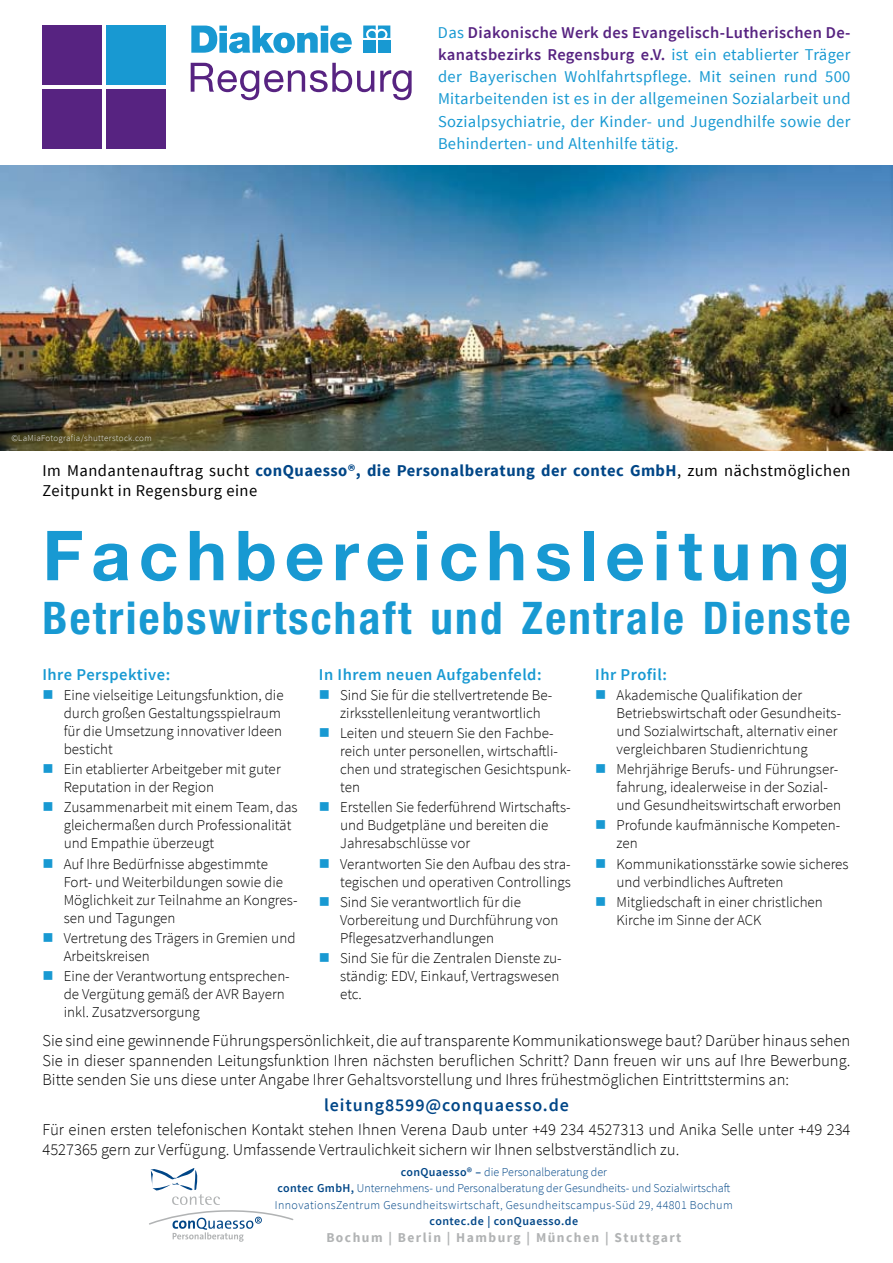
<style>
.page{position:relative;width:893px;height:1263px;background:#fff}
.page>*{position:absolute;margin:0;border:0;box-sizing:border-box;transform-origin:0 0}
.t1{font:700 69px "Helvetica Neue LT Std";letter-spacing:.115em;color:#1899d2}
.t2{font:700 condensed 45px "Helvetica Neue LT Std";letter-spacing:.05em;color:#1899d2}
.t3{font:600 18px "Source Sans Pro";letter-spacing:.05em;color:#004687}
.t4{font:300 16.5px/19.8px "Source Sans Pro";color:#000;text-align:justify}
.t5{font:16.5px/22.2px "Source Sans Pro";letter-spacing:.02em;color:#1899d2;text-align:justify}
.t6{font:16.5px/19.8px "Source Sans Pro";letter-spacing:.03em;color:#000}
.t7{font:600 16.5px "Source Sans Pro";letter-spacing:.03em;color:#1899d2}
.t8{font:300 15px/18px "Source Sans Pro";color:#000}
.t9{font:700 13.5px "Source Sans Pro";letter-spacing:.11em;color:#b1b3b4}
.t10{font:300 12px/16.5px "Source Sans Pro";color:#004687;text-align:center}
.t11{font:600 12px "Source Sans Pro";letter-spacing:.04em;color:#004687}
.t12{font:300 9px "Source Sans Pro";letter-spacing:.03em;color:#e7e7e8}
.s1{font-weight:600;color:#572381}
.s2{font-weight:700;color:#004687}
.s3{color:#1899d2}
.s4{font-weight:600}
</style>
<div class="page">
<svg style="left:149px;top:1168px;width:145px;height:74px"></svg>
<img style="left:0;top:166px;width:893px;height:285px">
<div style="left:43px;top:26px;width:59px;height:59px;background:#572381"></div>
<div style="left:43px;top:89px;width:59px;height:60px;background:#572381"></div>
<div style="left:106px;top:89px;width:60px;height:60px;background:#572381"></div>
<div style="left:106px;top:26px;width:60px;height:59px;background:#1899d2"></div>
<svg style="left:191px;top:26px;width:161px;height:27px"></svg>
<svg style="left:363px;top:26px;width:27px;height:12px"></svg>
<div style="left:363px;top:40px;width:13px;height:13px;background:#1899d2"></div>
<div style="left:378px;top:40px;width:12px;height:13px;background:#1899d2"></div>
<svg style="left:191px;top:63px;width:221px;height:37px"></svg>
<p class="t12" style="left:11px;top:432px;width:142px">©LaMiaFotografia/shutterstock.com</p>
<p class="t5" style="left:438px;top:22px;width:414px">Das <span class="s1">Diakonische Werk des Evangelisch-Lutherischen De&shy;kanatsbezirks Regensburg e.V.</span> ist ein etablierter Träger der Bayerischen Wohlfahrtspflege. Mit seinen rund 500<br>Mitarbeitenden ist es in der allgemeinen Sozialarbeit und Sozialpsychiatrie, der Kinder- und Jugendhilfe sowie der Behinderten- und Altenhilfe tätig.</p>
<p class="t6" style="left:43px;top:461px;width:809px">Im Mandantenauftrag sucht <span class="s2">conQuaesso®, die Personalberatung der contec GmbH</span>, zum nächstmöglichen<br>Zeitpunkt in Regensburg eine</p>
<h1 class="t1" style="left:43px;top:513px;width:809px">Fachbereichsleitung</h1>
<h2 class="t2" style="left:43px;top:591px;width:809px">Betriebswirtschaft und Zentrale Dienste</h2>
<p class="t7" style="left:43px;top:664px;width:129px">Ihre Perspektive:</p>
<p class="t8" style="left:64px;top:686px;width:221px;text-indent:-21px"><span class="s3">■</span> Eine vielseitige Leitungsfunktion, die durch großen Gestaltungsspielraum für die Umsetzung innovativer Ideen besticht</p>
<p class="t8" style="left:64px;top:760px;width:218px;text-indent:-21px"><span class="s3">■</span> Ein etablierter Arbeitgeber mit guter<br>Reputation in der Region</p>
<p class="t8" style="left:64px;top:798px;width:235px;text-indent:-21px"><span class="s3">■</span> Zusammenarbeit mit einem Team, das gleichermaßen durch Professionalität und Empathie überzeugt</p>
<p class="t8" style="left:64px;top:855px;width:235px;text-indent:-21px"><span class="s3">■</span> Auf Ihre Bedürfnisse abgestimmte<br>Fort- und Weiterbildungen sowie die<br>Möglichkeit zur Teilnahme an Kongres&shy;sen und Tagungen</p>
<p class="t8" style="left:64px;top:929px;width:233px;text-indent:-21px"><span class="s3">■</span> Vertretung des Trägers in Gremien und<br>Arbeitskreisen</p>
<p class="t8" style="left:64px;top:967px;width:228px;text-indent:-21px"><span class="s3">■</span> Eine der Verantwortung entsprechen&shy;de Vergütung gemäß der AVR Bayern inkl. Zusatzversorgung</p>
<p class="t7" style="left:319px;top:664px;width:224px">In Ihrem neuen Aufgabenfeld:</p>
<p class="t8" style="left:340px;top:686px;width:214px;text-indent:-21px"><span class="s3">■</span> Sind Sie für die stellvertretende Be&shy;zirksstellenleitung verantwortlich</p>
<p class="t8" style="left:340px;top:724px;width:232px;text-indent:-21px"><span class="s3">■</span> Leiten und steuern Sie den Fachbe&shy;reich unter personellen, wirtschaftli&shy;chen und strategischen Gesichtspunk&shy;ten</p>
<p class="t8" style="left:340px;top:798px;width:232px;text-indent:-21px"><span class="s3">■</span> Erstellen Sie federführend Wirtschafts&shy;und Budgetpläne und bereiten die<br>Jahresabschlüsse vor</p>
<p class="t8" style="left:319px;top:855px;width:253px;text-align:right"><span class="s3">■</span> Verantworten Sie den Aufbau des stra&shy;tegischen und operativen Controllings</p>
<p class="t8" style="left:340px;top:893px;width:220px;text-indent:-21px"><span class="s3">■</span> Sind Sie verantwortlich für die<br>Vorbereitung und Durchführung von<br>Pflegesatzverhandlungen</p>
<p class="t8" style="left:340px;top:949px;width:223px;text-indent:-21px"><span class="s3">■</span> Sind Sie für die Zentralen Dienste zu&shy;ständig: EDV, Einkauf, Vertragswesen etc.</p>
<p class="t7" style="left:595px;top:664px;width:73px">Ihr Profil:</p>
<p class="t8" style="left:617px;top:686px;width:226px;text-indent:-21px"><span class="s3">■</span> Akademische Qualifikation der Betriebswirtschaft oder Gesundheits&shy;und Sozialwirtschaft, alternativ einer vergleichbaren Studienrichtung</p>
<p class="t8" style="left:617px;top:760px;width:226px;text-indent:-21px"><span class="s3">■</span> Mehrjährige Berufs- und Führungser&shy;fahrung, idealerweise in der Sozial&shy;und Gesundheitswirtschaft erworben</p>
<p class="t8" style="left:617px;top:816px;width:225px;text-indent:-21px"><span class="s3">■</span> Profunde kaufmännische Kompeten&shy;zen</p>
<p class="t8" style="left:617px;top:855px;width:234px;text-indent:-21px"><span class="s3">■</span> Kommunikationsstärke sowie sicheres und verbindliches Auftreten</p>
<p class="t8" style="left:617px;top:893px;width:208px;text-indent:-21px"><span class="s3">■</span> Mitgliedschaft in einer christlichen<br>Kirche im Sinne der ACK</p>
<p class="t4" style="left:43px;top:1030px;width:809px">Sie sind eine gewinnende Führungspersönlichkeit, die auf transparente Kommunikationswege baut? Darüber hinaus sehen Sie in dieser spannenden Leitungsfunktion Ihren nächsten beruflichen Schritt? Dann freuen wir uns auf Ihre Bewerbung.<br>Bitte senden Sie uns diese unter Angabe Ihrer Gehaltsvorstellung und Ihres frühestmöglichen Eintrittstermins an:</p>
<p class="t3" style="left:324px;top:1094px;width:246px">leitung8599@conquaesso.de</p>
<p class="t4" style="left:43px;top:1120px;width:809px">Für einen ersten telefonischen Kontakt stehen Ihnen Verena Daub unter +49 234 4527313 und Anika Selle unter +49 234<br>4527365 gern zur Verfügung. Umfassende Vertraulichkeit sichern wir Ihnen selbstverständlich zu.</p>
<p class="t10" style="left:275px;top:1163px;width:459px"><span class="s4">conQuaesso® –</span> die Personalberatung der<br><span class="s4">contec GmbH,</span> Unternehmens- und Personalberatung der Gesundheits- und Sozialwirtschaft<br>InnovationsZentrum Gesundheitswirtschaft, Gesundheitscampus-Süd 29, 44801 Bochum</p>
<p class="t11" style="left:430px;top:1214px;width:150px">contec.de | conQuaesso.de</p>
<p class="t9" style="left:326px;top:1228px;width:357px">Bochum | Berlin | Hamburg | München | Stuttgart</p>
</div>
